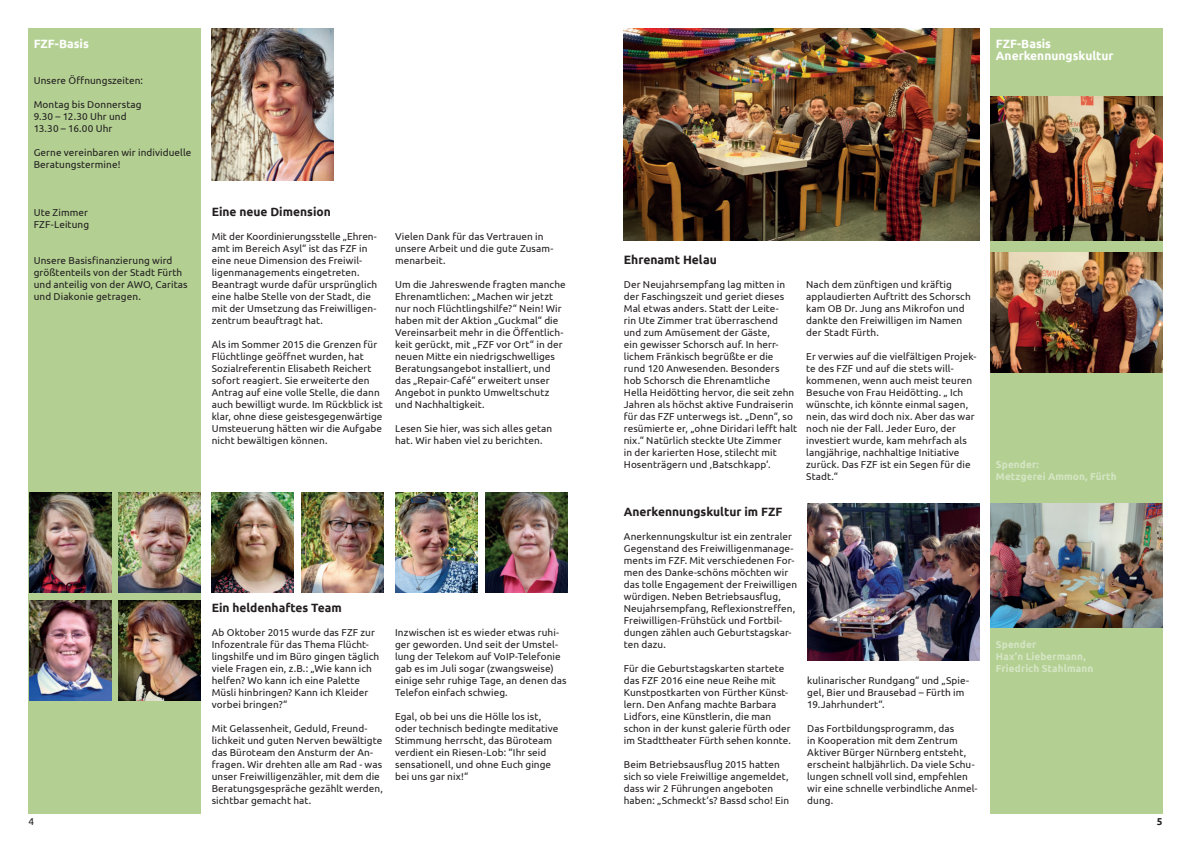
<style>
.page{position:relative;width:1191px;height:842px;background:#fff}
.page>*{position:absolute;margin:0;border:0;box-sizing:border-box;transform-origin:0 0}
.t1{font:700 12.1px "Ubuntu";color:#231f20}
.t2{font:700 12px "Ubuntu";color:#231f20}
.t3{font:700 12px/12px "Ubuntu";color:#fff}
.t4{font:10px/12px "Ubuntu";letter-spacing:.005em;color:#231f20}
.t5{font:700 10px/12px "Ubuntu";letter-spacing:.01em;color:#d6e5c5}
.t6{font:700 10px "Ubuntu";color:#231f20}
</style>
<div class="page">
<div style="left:990px;top:28px;width:172px;height:786px;background:#b3d092"></div>
<div style="left:28px;top:28px;width:172px;height:786px;background:#b3d092"></div>
<img style="left:990px;top:96px;width:172px;height:144px">
<img style="left:624px;top:28px;width:355px;height:212px">
<img style="left:990px;top:252px;width:172px;height:120px">
<img style="left:990px;top:503px;width:172px;height:125px">
<img style="left:807px;top:503px;width:172px;height:157px">
<img style="left:212px;top:28px;width:121px;height:152px">
<img style="left:29px;top:492px;width:82px;height:101px">
<img style="left:29px;top:600px;width:82px;height:101px">
<img style="left:118px;top:600px;width:82px;height:101px">
<img style="left:395px;top:492px;width:82px;height:101px">
<img style="left:118px;top:492px;width:82px;height:101px">
<img style="left:212px;top:492px;width:82px;height:101px">
<img style="left:302px;top:492px;width:82px;height:101px">
<img style="left:485px;top:492px;width:82px;height:101px">
<p class="t3" style="left:34px;top:38px;width:57px">FZF-Basis</p>
<p class="t4" style="left:34px;top:74px;width:111px">Unsere Öffnungszeiten:</p>
<p class="t4" style="left:34px;top:99px;width:109px">Montag bis Donnerstag<br>9.30 – 12.30 Uhr und<br>13.30 – 16.00 Uhr</p>
<p class="t4" style="left:34px;top:147px;width:159px">Gerne vereinbaren wir individuelle<br>Beratungstermine!</p>
<p class="t4" style="left:34px;top:207px;width:57px">Ute Zimmer<br>FZF-Leitung</p>
<p class="t4" style="left:34px;top:254px;width:155px">Unsere Basisfinanzierung wird größtenteils von der Stadt Fürth und anteilig von der AWO, Caritas und Diakonie getragen.</p>
<p class="t2" style="left:212px;top:206px;width:121px">Eine neue Dimension</p>
<p class="t4" style="left:212px;top:231px;width:167px">Mit der Koordinierungsstelle „Ehren&shy;amt im Bereich Asyl“ ist das FZF in eine neue Dimension des Freiwil&shy;ligenmanagements eingetreten.<br>Beantragt wurde dafür ursprünglich eine halbe Stelle von der Stadt, die mit der Umsetzung das Freiwilligen&shy;zentrum beauftragt hat.</p>
<p class="t4" style="left:212px;top:339px;width:173px">Als im Sommer 2015 die Grenzen für Flüchtlinge geöffnet wurden, hat Sozialreferentin Elisabeth Reichert sofort reagiert. Sie erweiterte den Antrag auf eine volle Stelle, die dann auch bewilligt wurde. Im Rückblick ist klar, ohne diese geistesgegenwärtige Umsteuerung hätten wir die Aufgabe nicht bewältigen können.</p>
<p class="t4" style="left:395px;top:231px;width:160px">Vielen Dank für das Vertrauen in unsere Arbeit und die gute Zusam&shy;menarbeit.</p>
<p class="t4" style="left:395px;top:279px;width:172px">Um die Jahreswende fragten manche Ehrenamtlichen: „Machen wir jetzt nur noch Flüchtlingshilfe?“ Nein! Wir haben mit der Aktion „Guckmal“ die Vereinsarbeit mehr in die Öffentlich&shy;keit gerückt, mit „FZF vor Ort“ in der neuen Mitte ein niedrigschwelliges Beratungsangebot installiert, und das „Repair-Café“ erweitert unser Angebot in punkto Umweltschutz und Nachhaltigkeit.</p>
<p class="t4" style="left:395px;top:423px;width:159px">Lesen Sie hier, was sich alles getan hat. Wir haben viel zu berichten.</p>
<p class="t2" style="left:212px;top:602px;width:131px">Ein heldenhaftes Team</p>
<p class="t4" style="left:212px;top:627px;width:169px">Ab Oktober 2015 wurde das FZF zur<br>Infozentrale für das Thema Flücht&shy;lingshilfe und im Büro gingen täglich viele Fragen ein, z.B.: „Wie kann ich helfen? Wo kann ich eine Palette<br>Müsli hinbringen? Kann ich Kleider vorbei bringen?“</p>
<p class="t4" style="left:212px;top:723px;width:173px">Mit Gelassenheit, Geduld, Freund&shy;lichkeit und guten Nerven bewältigte das Büroteam den Ansturm der An&shy;fragen. Wir drehten alle am Rad - was unser Freiwilligenzähler, mit dem die Beratungsgespräche gezählt werden, sichtbar gemacht hat.</p>
<p class="t4" style="left:395px;top:627px;width:173px">Inzwischen ist es wieder etwas ruhi&shy;ger geworden. Und seit der Umstel&shy;lung der Telekom auf VoIP-Telefonie gab es im Juli sogar (zwangsweise) einige sehr ruhige Tage, an denen das Telefon einfach schwieg.</p>
<p class="t4" style="left:395px;top:711px;width:165px">Egal, ob bei uns die Hölle los ist, oder technisch bedingte meditative<br>Stimmung herrscht, das Büroteam verdient ein Riesen-Lob: “Ihr seid sensationell, und ohne Euch ginge bei uns gar nix!“</p>
<p class="t3" style="left:996px;top:38px;width:119px">FZF-Basis<br>Anerkennungskultur</p>
<p class="t1" style="left:624px;top:254px;width:94px">Ehrenamt Helau</p>
<p class="t4" style="left:624px;top:279px;width:175px">Der Neujahrsempfang lag mitten in der Faschingszeit und geriet dieses Mal etwas anders. Statt der Leite-<br>rin Ute Zimmer trat überraschend und zum Amüsement der Gäste,<br>ein gewisser Schorsch auf. In herr&shy;lichem Fränkisch begrüßte er die rund 120 Anwesenden. Besonders hob Schorsch die Ehrenamtliche<br>Hella Heidötting hervor, die seit zehn Jahren als höchst aktive Fundraiserin für das FZF unterwegs ist. „Denn“, so resümierte er, „ohne Diridari lefft halt nix.“ Natürlich steckte Ute Zimmer<br>in der karierten Hose, stilecht mit Hosenträgern und ‚Batschkapp‘.</p>
<p class="t4" style="left:806px;top:279px;width:166px">Nach dem zünftigen und kräftig applaudierten Auftritt des Schorsch kam OB Dr. Jung ans Mikrofon und dankte den Freiwilligen im Namen der Stadt Fürth.</p>
<p class="t4" style="left:806px;top:351px;width:172px">Er verwies auf die vielfältigen Projek&shy;te des FZF und auf die stets will&shy;kommenen, wenn auch meist teuren<br>Besuche von Frau Heidötting. „ Ich wünschte, ich könnte einmal sagen, nein, das wird doch nix. Aber das war noch nie der Fall. Jeder Euro, der investiert wurde, kam mehrfach als langjährige, nachhaltige Initiative zurück. Das FZF ist ein Segen für die<br>Stadt.“</p>
<p class="t2" style="left:624px;top:506px;width:160px">Anerkennungskultur im FZF</p>
<p class="t4" style="left:624px;top:531px;width:175px">Anerkennungskultur ist ein zentraler Gegenstand des Freiwilligenmanage&shy;ments im FZF. Mit verschiedenen For&shy;men des Danke-schöns möchten wir das tolle Engagement der Freiwilligen würdigen. Neben Betriebsausflug, Neujahrsempfang, Reflexionstreffen, Freiwilligen-Frühstück und Fortbil&shy;dungen zählen auch Geburtstagskar&shy;ten dazu.</p>
<p class="t4" style="left:624px;top:663px;width:169px">Für die Geburtstagskarten startete das FZF 2016 eine neue Reihe mit Kunstpostkarten von Fürther Künst&shy;lern. Den Anfang machte Barbara Lidfors, eine Künstlerin, die man schon in der kunst galerie fürth oder im Stadttheater Fürth sehen konnte.</p>
<p class="t4" style="left:624px;top:758px;width:167px">Beim Betriebsausflug 2015 hatten sich so viele Freiwillige angemeldet, dass wir 2 Führungen angeboten haben: „Schmeckt‘s? Bassd scho! Ein</p>
<p class="t4" style="left:807px;top:675px;width:163px">kulinarischer Rundgang“ und „Spie&shy;gel, Bier und Brausebad – Fürth im<br>19.Jahrhundert“.</p>
<p class="t4" style="left:807px;top:723px;width:172px">Das Fortbildungsprogramm, das<br>in Kooperation mit dem Zentrum<br>Aktiver Bürger Nürnberg entsteht, erscheint halbjährlich. Da viele Schu&shy;lungen schnell voll sind, empfehlen wir eine schnelle verbindliche Anmel&shy;dung.</p>
<p class="t5" style="left:996px;top:459px;width:122px">Spender:<br>Metzgerei Ammon, Fürth</p>
<p class="t5" style="left:996px;top:639px;width:99px">Spender<br>Hax‘n Liebermann,<br>Friedrich Stahlmann</p>
<p class="t4" style="left:28px;top:816px;width:7px">4</p>
<p class="t6" style="left:1157px;top:817px;width:7px">5</p>
</div>
